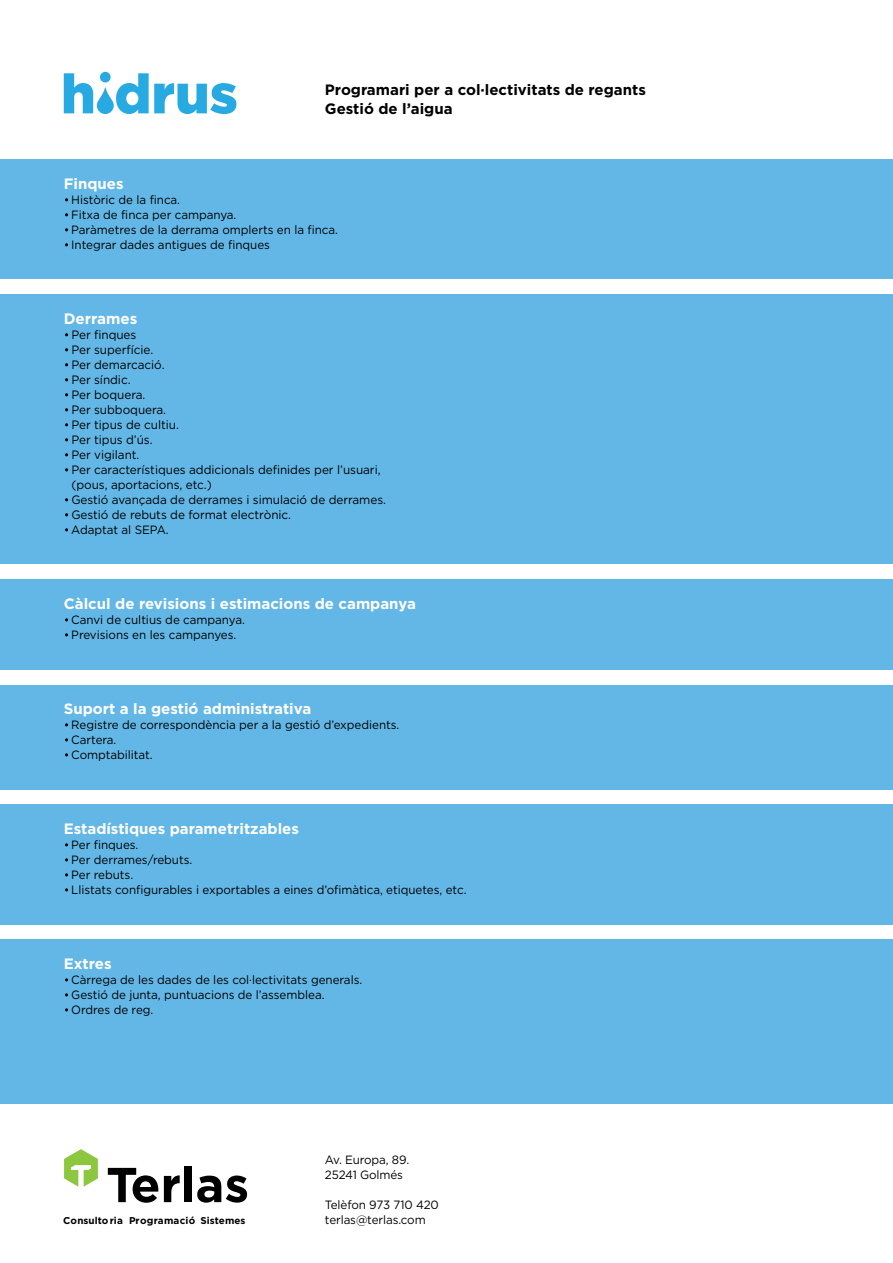
<style>
.page{position:relative;width:893px;height:1263px;background:#fff}
.page>*{position:absolute;margin:0;border:0;box-sizing:border-box;transform-origin:0 0}
.t1{font:700 15.15px "Gotham";color:#fff}
.t2{font:700 15px "Gotham";color:#fff}
.t3{font:700 15px/19.5px "Gotham";color:#000}
.t4{font:12.15px/15px "Gotham";letter-spacing:-.005em;color:#000}
.t5{font:12px/15px "Gotham";letter-spacing:-.005em;color:#000}
.t6{font:700 9.9px "Gotham";color:#000}
</style>
<div class="page">
<div style="left:0;top:159px;width:893px;height:120px;background:#63b7e6"></div>
<div style="left:0;top:294px;width:893px;height:270px;background:#63b7e6"></div>
<div style="left:0;top:805px;width:893px;height:120px;background:#63b7e6"></div>
<div style="left:0;top:579px;width:893px;height:91px;background:#63b7e6"></div>
<div style="left:0;top:685px;width:893px;height:104px;background:#63b7e6"></div>
<div style="left:0;top:940px;width:893px;height:164px;background:#63b7e6"></div>
<svg style="left:108px;top:1168px;width:50px;height:35px"></svg>
<svg style="left:164px;top:1175px;width:16px;height:27px"></svg>
<div style="left:184px;top:1166px;width:8px;height:36px;background:#000"></div>
<svg style="left:197px;top:1175px;width:50px;height:27px"></svg>
<svg style="left:64px;top:1149px;width:34px;height:38px"></svg>
<svg style="left:64px;top:73px;width:172px;height:41px"></svg>
<div style="left:100px;top:72px;width:11px;height:10px;background:#27aae1;border-radius:50%"></div>
<p class="t3" style="left:325px;top:79px;width:322px">Programari per a col·lectivitats de regants<br>Gestió de l’aigua</p>
<p class="t2" style="left:64px;top:175px;width:61px">Finques</p>
<p class="t5" style="left:71px;top:192px;width:268px">Històric de la finca.<br>Fitxa de finca per campanya.<br>Paràmetres de la derrama omplerts en la finca.<br>Integrar dades antigues de finques</p>
<p class="t1" style="left:64px;top:310px;width:75px">Derrames</p>
<p class="t4" style="left:71px;top:327px;width:316px">Per finques<br>Per superfície.<br>Per demarcació.<br>Per síndic.<br>Per boquera.<br>Per subboquera.<br>Per tipus de cultiu.<br>Per tipus d’ús.<br>Per vigilant.<br>Per característiques addicionals definides per l’usuari, (pous, aportacions, etc.)<br>Gestió avançada de derrames i simulació de derrames.<br>Gestió de rebuts de format electrònic.</p>
<p class="t5" style="left:71px;top:522px;width:99px">Adaptat al SEPA.</p>
<p class="t2" style="left:64px;top:595px;width:354px">Càlcul de revisions i estimacions de campanya</p>
<p class="t5" style="left:71px;top:612px;width:175px">Canvi de cultius de campanya.<br>Previsions en les campanyes.</p>
<p class="t2" style="left:64px;top:700px;width:249px">Suport a la gestió administrativa</p>
<p class="t5" style="left:71px;top:717px;width:330px">Registre de correspondència per a la gestió d’expedients.<br>Cartera.<br>Comptabilitat.</p>
<p class="t2" style="left:64px;top:820px;width:237px">Estadístiques parametritzables</p>
<p class="t5" style="left:71px;top:837px;width:397px">Per finques.<br>Per derrames/rebuts.<br>Per rebuts.<br>Llistats configurables i exportables a eines d’ofimàtica, etiquetes, etc.</p>
<p class="t2" style="left:64px;top:955px;width:49px">Extres</p>
<p class="t5" style="left:71px;top:972px;width:292px">Càrrega de les dades de les col·lectivitats generals.<br>Gestió de junta, puntuacions de l’assemblea.<br>Ordres de reg.</p>
<p class="t6" style="left:63px;top:1215px;width:184px">Consultoria Programació Sistemes</p>
<p class="t5" style="left:325px;top:1152px;width:86px">Av. Europa, 89.<br>25241 Golmés</p>
<p class="t5" style="left:325px;top:1197px;width:116px">Telèfon 973 710 420 terlas@terlas.com</p>
</div>
